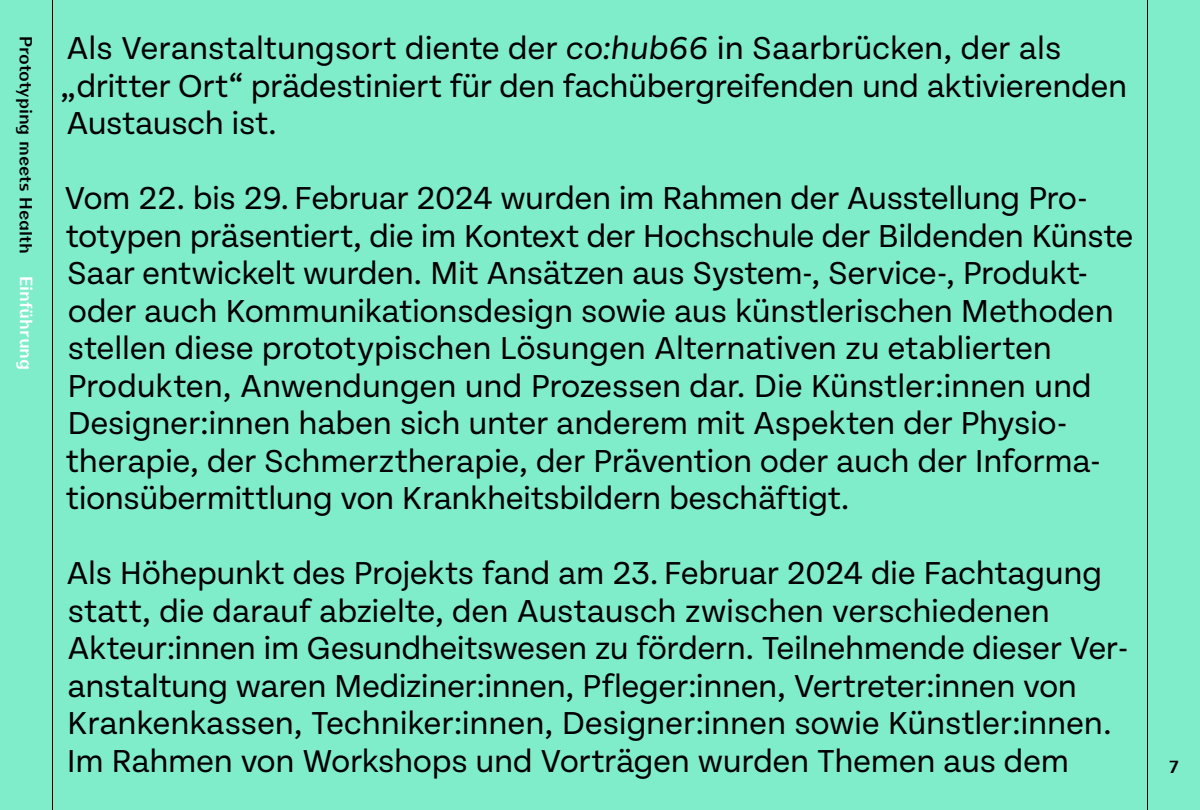
<style>
.page{position:relative;width:1200px;height:810px;background:#80edca}
.page>*{position:absolute;margin:0;border:0;box-sizing:border-box;transform-origin:0 0}
.t1{font:33.75px/37.5px "Tenon";letter-spacing:-.005em;color:#000}
.t2{font:17.25px "BC Liguria RB";color:#000}
.t3{font:17.25px "BC Liguria RB";color:#fff}
.s1{font-style:italic}
</style>
<div class="page">
<hr style="left:52px;top:0;width:1px;height:810px;background:#000">
<hr style="left:1147px;top:0;width:1px;height:810px;background:#000">
<p class="t2" style="left:37px;top:36px;width:219px;rotate:90deg">Prototyping meets Health</p>
<p class="t3" style="left:37px;top:276px;width:96px;rotate:90deg">Einführung</p>
<p class="t1" style="left:61px;top:30px;width:1068px">Als Veranstaltungsort diente der <span class="s1">co:hub66</span> in Saarbrücken, der als<br>„ dritter Ort“ prädestiniert für den fachübergreifenden und aktivierenden<br>Austausch ist.</p>
<p class="t1" style="left:64px;top:180px;width:1070px">Vom 22. bis 29. Februar 2024 wurden im Rahmen der Ausstellung Pro&shy;totypen präsentiert, die im Kontext der Hochschule der Bildenden Künste Saar entwickelt wurden. Mit Ansätzen aus System-, Service-, Produkt&shy;oder auch Kommunikationsdesign sowie aus künstlerischen Methoden stellen diese prototypischen Lösungen Alternativen zu etablierten Produkten, Anwendungen und Prozessen dar. Die Künstler:innen und Designer:innen haben sich unter anderem mit Aspekten der Physio&shy;therapie, der Schmerztherapie, der Prävention oder auch der Informa&shy;tionsübermittlung von Krankheitsbildern beschäftigt.</p>
<p class="t1" style="left:66px;top:555px;width:1063px">Als Höhepunkt des Projekts fand am 23. Februar 2024 die Fachtagung statt, die darauf abzielte, den Austausch zwischen verschiedenen Akteur:innen im Gesundheitswesen zu fördern. Teilnehmende dieser Ver&shy;anstaltung waren Mediziner:innen, Pfleger:innen, Vertreter:innen von Krankenkassen, Techniker:innen, Designer:innen sowie Künstler:innen.<br>Im Rahmen von Workshops und Vorträgen wurden Themen aus dem</p>
<p class="t2" style="left:1169px;top:756px;width:11px">7</p>
</div>
